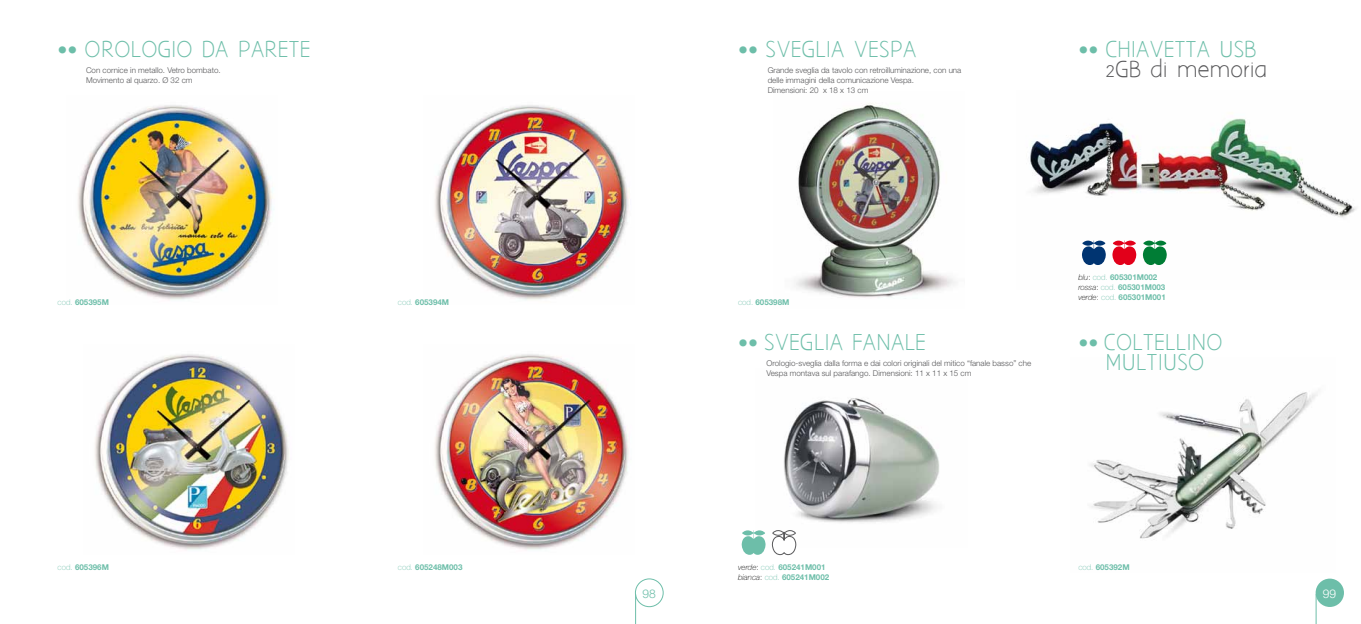
<style>
.page{position:relative;width:1361px;height:624px;background:#fff}
.page>*{position:absolute;margin:0;border:0;box-sizing:border-box;transform-origin:0 0}
.t1{font:20px/20px "Aaargh Normal";color:#6dbea9}
.t2{font:300 12px "Helvetica Neue";color:#6dbea9}
.t3{font:300 12px "Helvetica Neue";color:#fff}
.t4{font:300 8px/10px "Helvetica Neue";color:#58585a}
.t5{font:700 8px/10px "Helvetica Neue";color:#6dbea9}
.s1{font-family:"Helvetica Neue";font-weight:300}
.s2{color:#58585a}
.s3{font-weight:100}
.s4{font-weight:100;font-style:italic;color:#000}
.s5{font-weight:100;color:#000}
</style>
<div class="page">
<img style="left:796px;top:103px;width:160px;height:195px">
<img style="left:1030px;top:118px;width:326px;height:141px">
<img style="left:765px;top:398px;width:174px;height:150px">
<img style="left:1090px;top:392px;width:228px;height:147px">
<img style="left:78px;top:105px;width:196px;height:195px">
<img style="left:95px;top:354px;width:194px;height:196px">
<img style="left:435px;top:105px;width:195px;height:195px">
<img style="left:435px;top:354px;width:194px;height:196px">
<div style="left:635px;top:578px;width:28px;height:29px;border:1px solid #6dbea9;border-radius:50%"></div>
<hr style="left:635px;top:594px;width:1px;height:30px;background:#6dbea9">
<div style="left:1315px;top:578px;width:29px;height:29px;background:#6dbea9;border-radius:50%"></div>
<hr style="left:1315px;top:594px;width:1px;height:30px;background:#6dbea9">
<svg style="left:741px;top:530px;width:24px;height:25px"></svg>
<svg style="left:1082px;top:240px;width:24px;height:25px"></svg>
<svg style="left:1112px;top:240px;width:24px;height:25px"></svg>
<svg style="left:772px;top:530px;width:24px;height:25px"></svg>
<svg style="left:1143px;top:240px;width:23px;height:25px"></svg>
<h1 class="t1" style="left:58px;top:40px;width:254px"><span class="s1">••</span> OROLOGIO DA PARETE</h1>
<h1 class="t1" style="left:738px;top:40px;width:180px"><span class="s1">••</span> SVEGLIA VESPA</h1>
<h1 class="t1" style="left:1105px;top:40px;width:163px;text-indent:-27px"><span class="s1">••</span> CHIAVETTA U SB<br><span class="s2">2GB di memoria</span></h1>
<p class="t4" style="left:86px;top:65px;width:136px">Con cornice in metallo. Vetro bombato.<br>Movimento al quarzo. Ø 32 cm</p>
<p class="t4" style="left:767px;top:65px;width:195px">Grande sveglia da tavolo con retroilluminazione, con una delle immagini della comunicazione Vespa.<br>Dimensioni: 20 x 18 x 13 cm</p>
<p class="t5" style="left:58px;top:297px;width:53px"><span class="s3">cod.</span> 605395M</p>
<p class="t5" style="left:58px;top:562px;width:53px"><span class="s3">cod.</span> 605396M</p>
<p class="t5" style="left:398px;top:297px;width:53px"><span class="s3">cod.</span> 605394M</p>
<p class="t5" style="left:398px;top:562px;width:66px"><span class="s3">cod.</span> 605248M003</p>
<p class="t5" style="left:738px;top:297px;width:53px"><span class="s3">cod.</span> 605398M</p>
<p class="t5" style="left:1078px;top:272px;width:89px"><span class="s4">blu</span><span class="s5">:</span> <span class="s3">cod.</span> 605301M002 <span class="s4">rossa</span><span class="s5">:</span> <span class="s3">cod.</span> 605301M003 <span class="s4">verde</span><span class="s5">:</span> <span class="s3">cod.</span> 605301M001</p>
<h1 class="t1" style="left:738px;top:334px;width:189px"><span class="s1">••</span> SVEGLIA FANALE</h1>
<h1 class="t1" style="left:1078px;top:334px;width:146px"><span class="s1">••</span> COLTELLINO<br>MU</h1>
<h1 class="t1" style="left:1136px;top:354px;width:70px">LTIUSO</h1>
<p class="t4" style="left:766px;top:358px;width:266px">Orologio-sveglia dalla forma e dai colori originali del mitico “fanale basso” che<br>Vespa montava sul parafango. Dimensioni: 11 x 11 x 15 cm</p>
<p class="t5" style="left:738px;top:562px;width:93px"><span class="s4">verde</span><span class="s5">:</span> <span class="s3">cod.</span> 605241M001 <span class="s4">bianca</span><span class="s5">:</span> <span class="s3">cod.</span> 605241M002</p>
<p class="t5" style="left:1078px;top:562px;width:53px"><span class="s3">cod.</span> 605392M</p>
<h2 class="t2" style="left:642px;top:586px;width:15px">98</h2>
<h2 class="t3" style="left:1322px;top:586px;width:15px">99</h2>
</div>
